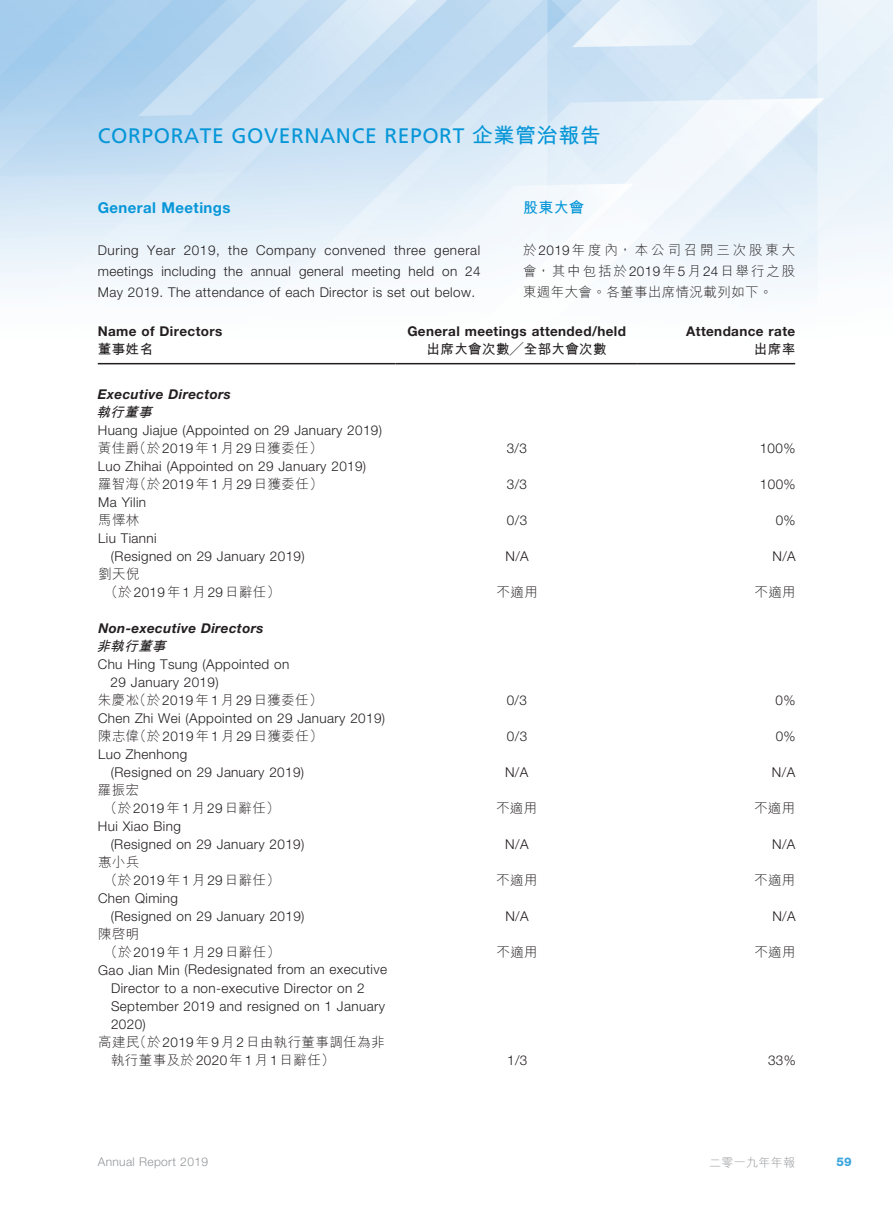
<style>
.page{position:relative;width:893px;height:1212px;background:#fff}
.page>*{position:absolute;margin:0;border:0;box-sizing:border-box;transform-origin:0 0}
.t1{font:21px "Frutiger";letter-spacing:.03em;color:#0696d7}
.t2{font:700 15px "Helvetica Neue";letter-spacing:.03em;color:#0696d7}
.t3{font:700 15px "M Hei HK";color:#0696d7}
.t4{font:300 13.5px/18px "Helvetica Neue";letter-spacing:.03em;color:#231f20}
.t5{font:300 13.5px/18px "M Hei HK";letter-spacing:.03em;color:#231f20}
.t6{font:700 13.5px "Helvetica Neue";letter-spacing:.03em;color:#231f20}
.t7{font:italic 700 13.5px "Helvetica Neue";letter-spacing:.03em;color:#231f20}
.t8{font:700 13.5px "M Hei HK";letter-spacing:.03em;color:#231f20}
.t9{font:italic 700 13.5px "M Hei HK";color:#231f20}
.t10{font:300 12px "Helvetica Neue";letter-spacing:.03em;color:#939598}
.t11{font:300 12px "M Hei HK";letter-spacing:.03em;color:#939598}
.t12{font:800 12px "Helvetica Neue";color:#3aa5dd}
.s1{font-family:"M Hei HK";font-weight:700}
.s2{font-family:"Helvetica Neue"}
</style>
<div class="page">
<hr style="left:98px;top:363px;width:297px;height:1px;background:#231f20">
<hr style="left:395px;top:363px;width:243px;height:1px;background:#231f20">
<hr style="left:638px;top:363px;width:157px;height:1px;background:#231f20">
<h1 class="t1" style="left:98px;top:123px;width:505px">CORPORATE GOVERNANCE REPORT <span class="s1">企業管治報告</span></h1>
<p class="t3" style="left:523px;top:197px;width:63px">股東大會</p>
<p class="t5" style="left:523px;top:239px;width:274px;line-height:21px;text-align:justify">於<span class="s2">2019</span>年度內，本公司召開三次股東大會，其中包括於<span class="s2">2019</span>年<span class="s2">5</span>月<span class="s2">24</span>日舉行之股東週年大會。各董事出席情況載列如下。</p>
<p class="t2" style="left:98px;top:198px;width:134px">General Meetings</p>
<p class="t4" style="left:98px;top:239px;width:384px;line-height:21px;text-align:justify">During Year 2019, the Company convened three general meetings including the annual general meeting held on 24<br>May 2019. The attendance of each Director is set out below.</p>
<p class="t6" style="left:98px;top:323px;width:126px">Name of Directors</p>
<p class="t6" style="left:407px;top:323px;width:220px">General meetings attended/held</p>
<p class="t6" style="left:686px;top:323px;width:110px">Attendance rate</p>
<p class="t8" style="left:98px;top:339px;width:57px">董事姓名</p>
<p class="t8" style="left:427px;top:339px;width:182px">出席大會次數╱全部大會次數</p>
<p class="t8" style="left:754px;top:339px;width:43px">出席率</p>
<p class="t7" style="left:98px;top:385px;width:134px">Executive Directors</p>
<p class="t9" style="left:96px;top:402px;width:61px">執行董事</p>
<p class="t4" style="left:98px;top:421px;width:286px">Huang Jiajue (Appointed on 29 January 2019)</p>
<p class="t5" style="left:98px;top:438px;width:226px">黃佳爵（於<span class="s2">2019</span>年<span class="s2">1</span>月<span class="s2">29</span>日獲委任）</p>
<p class="t4" style="left:507px;top:439px;width:22px">3/3</p>
<p class="t4" style="left:760px;top:439px;width:37px">100%</p>
<p class="t4" style="left:98px;top:457px;width:270px">Luo Zhihai (Appointed on 29 January 2019)</p>
<p class="t5" style="left:98px;top:474px;width:226px">羅智海（於<span class="s2">2019</span>年<span class="s2">1</span>月<span class="s2">29</span>日獲委任）</p>
<p class="t4" style="left:507px;top:475px;width:22px">3/3</p>
<p class="t4" style="left:760px;top:475px;width:37px">100%</p>
<p class="t4" style="left:98px;top:493px;width:50px">Ma Yilin</p>
<p class="t5" style="left:98px;top:510px;width:43px">馬懌林</p>
<p class="t4" style="left:507px;top:511px;width:22px">0/3</p>
<p class="t4" style="left:776px;top:511px;width:21px">0%</p>
<p class="t4" style="left:111px;top:529px;width:195px;text-indent:-13px">Liu Tianni<br>(Resigned on 29 January 2019)</p>
<p class="t4" style="left:506px;top:547px;width:25px">N/A</p>
<p class="t4" style="left:772px;top:547px;width:25px">N/A</p>
<p class="t5" style="left:104px;top:564px;width:177px;text-indent:-6px">劉天倪<br>（於<span class="s2">2019</span>年<span class="s2">1</span>月<span class="s2">29</span>日辭任）</p>
<p class="t5" style="left:497px;top:582px;width:43px">不適用</p>
<p class="t5" style="left:754px;top:582px;width:43px">不適用</p>
<p class="t7" style="left:98px;top:619px;width:166px">Non-executive Directors</p>
<p class="t9" style="left:96px;top:636px;width:75px">非執行董事</p>
<p class="t4" style="left:111px;top:655px;width:180px;text-indent:-13px">Chu Hing Tsung (Appointed on<br>29 January 2019)</p>
<p class="t5" style="left:98px;top:690px;width:226px">朱慶凇（於<span class="s2">2019</span>年<span class="s2">1</span>月<span class="s2">29</span>日獲委任）</p>
<p class="t4" style="left:507px;top:691px;width:22px">0/3</p>
<p class="t4" style="left:775px;top:691px;width:21px">0%</p>
<p class="t4" style="left:98px;top:709px;width:289px">Chen Zhi Wei (Appointed on 29 January 2019)</p>
<p class="t5" style="left:98px;top:726px;width:226px">陳志偉（於<span class="s2">2019</span>年<span class="s2">1</span>月<span class="s2">29</span>日獲委任）</p>
<p class="t4" style="left:507px;top:727px;width:22px">0/3</p>
<p class="t4" style="left:776px;top:727px;width:21px">0%</p>
<p class="t4" style="left:111px;top:745px;width:195px;text-indent:-13px">Luo Zhenhong<br>(Resigned on 29 January 2019)</p>
<p class="t4" style="left:505px;top:763px;width:25px">N/A</p>
<p class="t4" style="left:772px;top:763px;width:25px">N/A</p>
<p class="t5" style="left:104px;top:780px;width:177px;text-indent:-6px">羅振宏<br>（於<span class="s2">2019</span>年<span class="s2">1</span>月<span class="s2">29</span>日辭任）</p>
<p class="t4" style="left:111px;top:817px;width:195px;text-indent:-13px">Hui Xiao Bing<br>(Resigned on 29 January 2019)</p>
<p class="t5" style="left:104px;top:852px;width:177px;text-indent:-6px">惠小兵<br>（於<span class="s2">2019</span>年<span class="s2">1</span>月<span class="s2">29</span>日辭任）</p>
<p class="t4" style="left:111px;top:889px;width:195px;text-indent:-13px">Chen Qiming<br>(Resigned on 29 January 2019)</p>
<p class="t5" style="left:104px;top:924px;width:177px;text-indent:-6px">陳啓明<br>（於<span class="s2">2019</span>年<span class="s2">1</span>月<span class="s2">29</span>日辭任）</p>
<p class="t4" style="left:111px;top:960px;width:278px;text-indent:-13px">Gao Jian Min (Redesignated from an executive Director to a non-executive Director on 2<br>September 2019 and resigned on 1 January 2020)</p>
<p class="t5" style="left:111px;top:1032px;width:275px;text-indent:-13px">高建民（於<span class="s2">2019</span>年<span class="s2">9</span>月<span class="s2">2</span>日由執行董事調任為非執行董事及於<span class="s2">2020</span>年<span class="s2">1</span>月<span class="s2">1</span>日辭任）</p>
<p class="t5" style="left:496px;top:798px;width:43px">不適用</p>
<p class="t5" style="left:754px;top:798px;width:43px">不適用</p>
<p class="t4" style="left:505px;top:835px;width:25px">N/A</p>
<p class="t4" style="left:772px;top:835px;width:25px">N/A</p>
<p class="t5" style="left:496px;top:870px;width:43px">不適用</p>
<p class="t5" style="left:754px;top:870px;width:43px">不適用</p>
<p class="t4" style="left:505px;top:907px;width:25px">N/A</p>
<p class="t4" style="left:772px;top:907px;width:25px">N/A</p>
<p class="t5" style="left:496px;top:942px;width:43px">不適用</p>
<p class="t5" style="left:754px;top:942px;width:43px">不適用</p>
<p class="t4" style="left:507px;top:1051px;width:22px">1/3</p>
<p class="t4" style="left:768px;top:1051px;width:29px">33%</p>
<p class="t10" style="left:98px;top:1154px;width:112px">Annual Report 2019</p>
<p class="t11" style="left:709px;top:1154px;width:88px">二零一九年年報</p>
<p class="t12" style="left:836px;top:1155px;width:17px">59</p>
</div>
